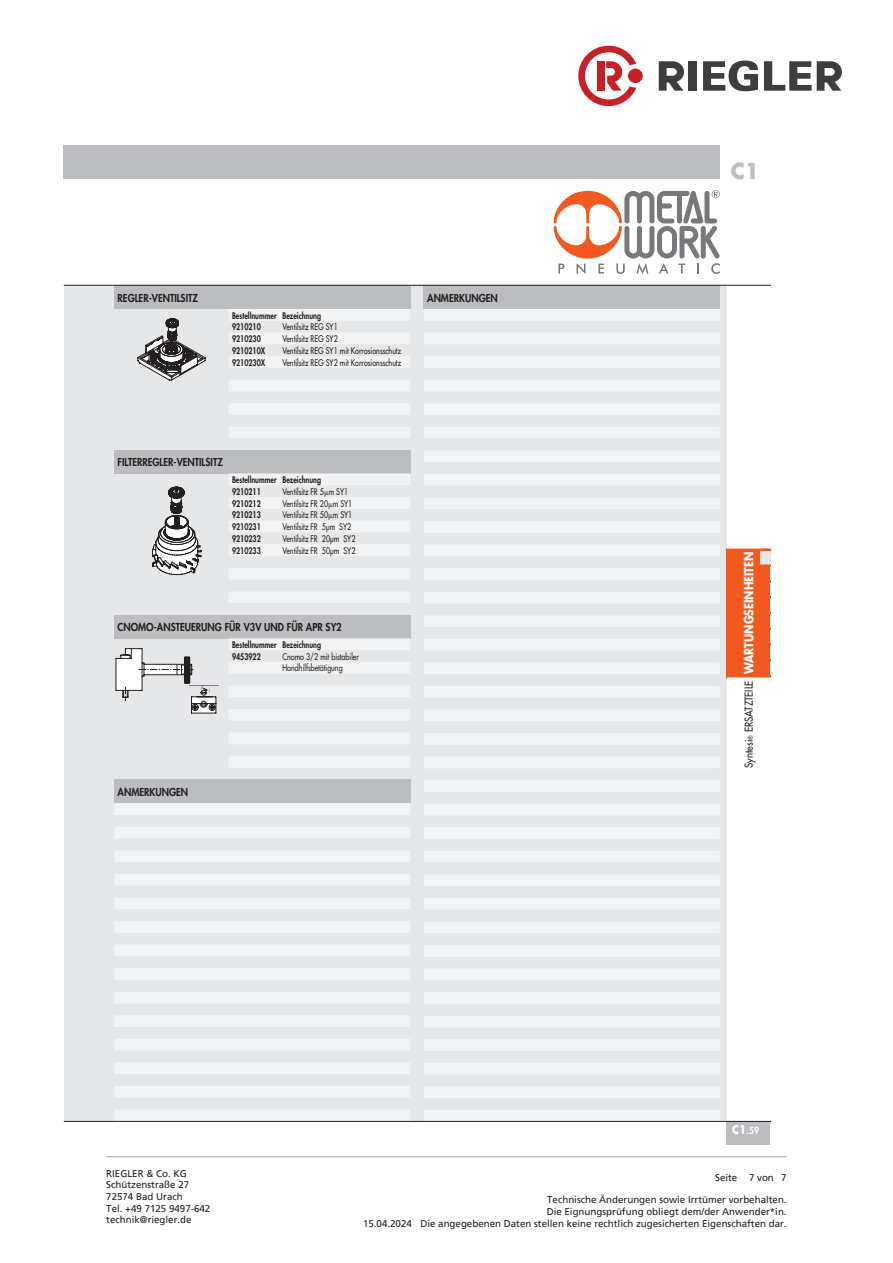
<style>
.page{position:relative;width:893px;height:1263px;background:#fff}
.page>*{position:absolute;margin:0;border:0;box-sizing:border-box;transform-origin:0 0}
.Update_OIDs{font:700 21.3px "Futura Std";color:#bcbdc0}
.Update_OIDs-2{font:700 12.45px "Futura Std";color:#fff;scale:.85 1}
.Update_OIDs-3{font:800 10.65px "Futura Std";color:#231f20;scale:.9 1}
.Update_OIDs-4{font:500 10.65px "Futura Std";color:#231f20;scale:.9 1}
.SeitenfußText_rechts{font:9.75px "Frutiger LT Pro";color:#231f20}
.SeitenfußText_links{font:9.75px/11.7px "Frutiger LT Pro";color:#231f20}
.Update_OIDs-5{font:800 9.45px "Futura Std";color:#fff;scale:.9 1}
.Update_OIDs-6{font:500 8.85px/11.9px "Futura Std";color:#231f20;scale:.8 1}
.Update_OIDs-7{font:800 8.85px/11.9px "Futura Std";color:#231f20;scale:.8 1}
.s1{font-family:"Mathematical Pi One";font-weight:400}
.s2{font-size:6.15px}
.s3{font-weight:700;font-size:11.85px}
</style>
<div class="page">
<svg style="left:659px;top:61px;width:25px;height:30px"></svg>
<div style="left:689px;top:61px;width:8px;height:30px;background:#3e3e3f"></div>
<svg style="left:703px;top:61px;width:55px;height:30px"></svg>
<svg style="left:764px;top:61px;width:78px;height:30px"></svg>
<svg style="left:578px;top:46px;width:58px;height:60px"></svg>
<div style="left:628px;top:69px;width:15px;height:14px;background:#c82026;border-radius:50%"></div>
<hr style="left:106px;top:1156px;width:681px;height:1px;background:#a8a9ad">
<div style="left:64px;top:285px;width:663px;height:836px;background:#e6e7e9"></div>
<div style="left:727px;top:1121px;width:43px;height:24px;background:#bcbdc0"></div>
<div style="left:64px;top:145px;width:656px;height:34px;background:#bcbdc0"></div>
<svg style="left:553px;top:190px;width:167px;height:84px"></svg>
<div style="left:727px;top:548px;width:43px;height:131px;background:#f15921"></div>
<hr style="left:727px;top:546px;width:43px;height:3px;background:#fff">
<hr style="left:727px;top:677px;width:43px;height:3px;background:#fff">
<div style="left:760px;top:550px;width:10px;height:16px;background:#e6e7e9"></div>
<svg style="left:760px;top:564px;width:10px;height:2px"></svg>
<div style="left:114px;top:450px;width:296px;height:23px;background:#bcbdc0"></div>
<svg style="left:229px;top:473px;width:181px;height:130px"></svg>
<svg style="left:152px;top:487px;width:50px;height:89px"></svg>
<div style="left:114px;top:615px;width:296px;height:23px;background:#bcbdc0"></div>
<svg style="left:229px;top:639px;width:181px;height:129px"></svg>
<svg style="left:115px;top:648px;width:104px;height:66px"></svg>
<div style="left:114px;top:285px;width:296px;height:24px;background:#bcbdc0"></div>
<svg style="left:229px;top:309px;width:181px;height:129px"></svg>
<svg style="left:137px;top:318px;width:69px;height:63px"></svg>
<div style="left:424px;top:285px;width:296px;height:24px;background:#bcbdc0"></div>
<svg style="left:424px;top:309px;width:296px;height:812px"></svg>
<div style="left:114px;top:780px;width:296px;height:23px;background:#bcbdc0"></div>
<svg style="left:114px;top:804px;width:296px;height:317px"></svg>
<hr style="left:64px;top:285px;width:706px;height:1px;background:#231f20">
<hr style="left:64px;top:1121px;width:706px;height:1px;background:#231f20">
<p class="Update_OIDs-3" style="left:118px;top:291px;width:91px">REGLER-VENTILSITZ</p>
<p class="Update_OIDs-3" style="left:427px;top:291px;width:80px">ANMERKUNGEN</p>
<p class="Update_OIDs-7" style="left:232px;top:309px;width:113px">Bestellnummer Bezeichnung<br>9210210</p>
<p class="Update_OIDs-6" style="left:282px;top:321px;width:71px">Ventilsitz REG SY1</p>
<p class="Update_OIDs-7" style="left:232px;top:333px;width:38px">9210230</p>
<p class="Update_OIDs-6" style="left:282px;top:333px;width:71px">Ventilsitz REG SY2</p>
<p class="Update_OIDs-7" style="left:232px;top:345px;width:43px">9210210X</p>
<p class="Update_OIDs-6" style="left:282px;top:345px;width:150px">Ventilsitz REG SY1 mit Korrosionsschutz</p>
<p class="Update_OIDs-7" style="left:232px;top:356px;width:43px">9210230X</p>
<p class="Update_OIDs-6" style="left:282px;top:356px;width:150px">Ventilsitz REG SY2 mit Korrosionsschutz</p>
<p class="Update_OIDs-3" style="left:118px;top:455px;width:118px">FILTERREGLER-VENTILSITZ</p>
<p class="Update_OIDs-7" style="left:232px;top:474px;width:113px">Bestellnummer Bezeichnung<br>9210211</p>
<p class="Update_OIDs-6" style="left:282px;top:486px;width:84px">Ventilsitz FR 5<span class="s1">M</span>m SY1</p>
<p class="Update_OIDs-7" style="left:232px;top:497px;width:38px">9210212</p>
<p class="Update_OIDs-6" style="left:282px;top:497px;width:89px">Ventilsitz FR 20<span class="s1">M</span>m SY1</p>
<p class="Update_OIDs-7" style="left:232px;top:509px;width:38px">9210213</p>
<p class="Update_OIDs-6" style="left:282px;top:509px;width:89px">Ventilsitz FR 50<span class="s1">M</span>m SY1</p>
<p class="Update_OIDs-7" style="left:232px;top:521px;width:38px">9210231</p>
<p class="Update_OIDs-6" style="left:282px;top:521px;width:88px">Ventilsitz FR 5µm SY2</p>
<p class="Update_OIDs-7" style="left:232px;top:533px;width:38px">9210232</p>
<p class="Update_OIDs-6" style="left:282px;top:533px;width:93px">Ventilsitz FR 20µm SY2</p>
<p class="Update_OIDs-7" style="left:232px;top:544px;width:38px">9210233</p>
<p class="Update_OIDs-6" style="left:282px;top:545px;width:93px">Ventilsitz FR 50µm SY2</p>
<p class="Update_OIDs-3" style="left:118px;top:620px;width:251px">CNOMO-ANSTEUERUNG FÜR V3V UND FÜR APR SY2</p>
<p class="Update_OIDs-7" style="left:232px;top:639px;width:113px">Bestellnummer Bezeichnung<br>9453922</p>
<p class="Update_OIDs-6" style="left:282px;top:650px;width:97px">Cnomo 3/2 mit bistabiler<br>Handhilfsbetätigung</p>
<p class="Update_OIDs-3" style="left:118px;top:785px;width:80px">ANMERKUNGEN</p>
<p class="Update_OIDs" style="left:731px;top:157px;width:30px">C1</p>
<p class="Update_OIDs-2" style="left:741px;top:674px;width:145px;rotate:-90deg">WARTUNGSEINHEITEN</p>
<p class="Update_OIDs-4" style="left:742px;top:768px;width:98px;rotate:-90deg">Syntesi<span class="s2">®</span> ERSATZTEILE</p>
<p class="Update_OIDs-5" style="left:732px;top:1125px;width:31px"><span class="s3">C1</span>.59</p>
<p class="SeitenfußText_links" style="left:106px;top:1167px;width:105px">RIEGLER &amp; Co. KG<br>Schützenstraße 27<br>72574 Bad Urach<br>Tel. +49 7125 9497-642 technik@riegler.de</p>
<p class="SeitenfußText_rechts" style="left:363px;top:1217px;width:50px">15.04.2024</p>
<p class="SeitenfußText_rechts" style="left:715px;top:1172px;width:24px">Seite</p>
<p class="SeitenfußText_rechts" style="left:749px;top:1172px;width:26px">7 von</p>
<p class="SeitenfußText_rechts" style="left:781px;top:1172px;width:7px">7</p>
<p class="SeitenfußText_rechts" style="left:547px;top:1194px;width:241px">Technische Änderungen sowie Irrtümer vorbehalten.</p>
<p class="SeitenfußText_rechts" style="left:547px;top:1206px;width:241px">Die Eignungsprüfung obliegt dem/der Anwender*in.</p>
<p class="SeitenfußText_rechts" style="left:420px;top:1217px;width:368px">Die angegebenen Daten stellen keine rechtlich zugesicherten Eigenschaften dar.</p>
</div>
